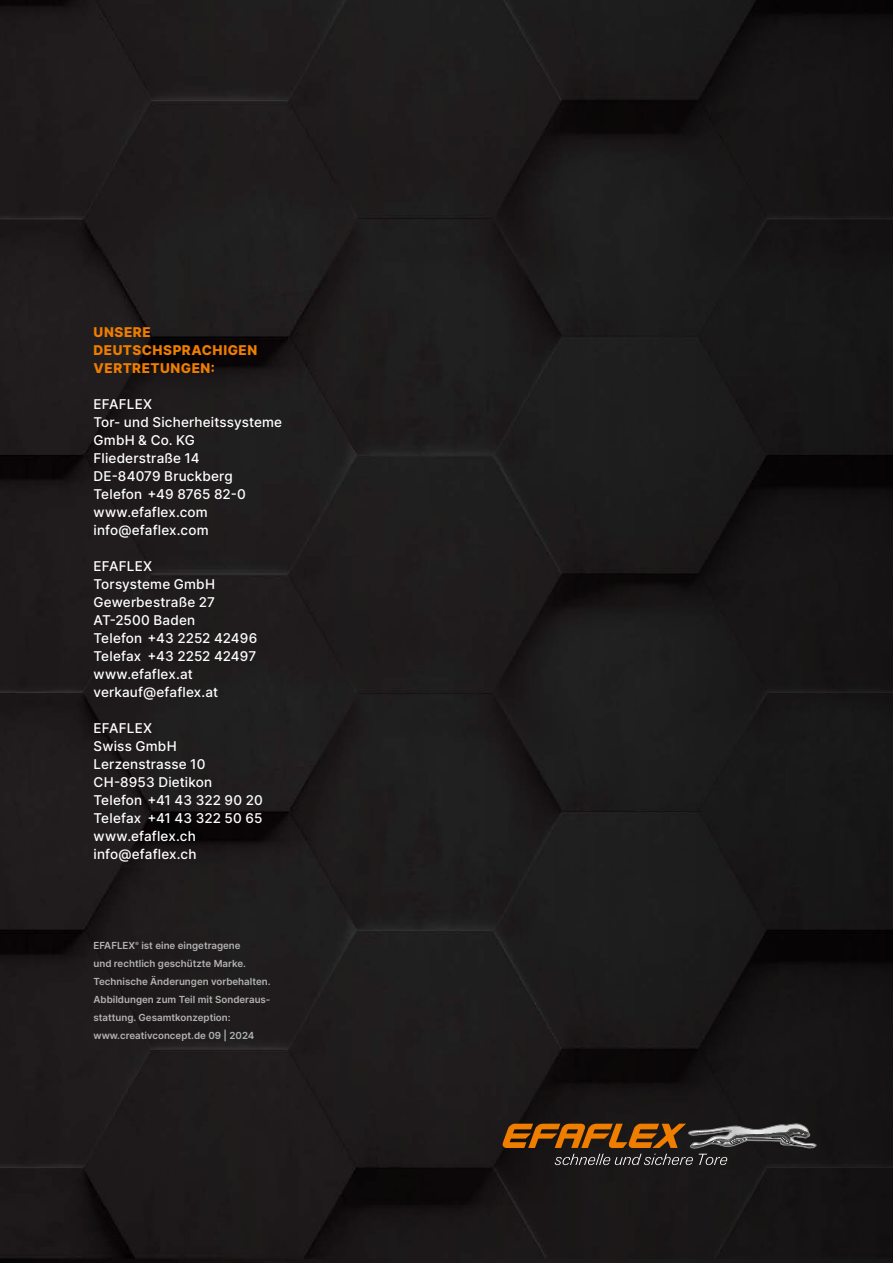
<style>
.page{position:relative;width:893px;height:1263px;background:#1e1b1c}
.page>*{position:absolute;margin:0;border:0;box-sizing:border-box;transform-origin:0 0}
.t1{font:500 13.5px/18px "Inter";letter-spacing:.01em;color:#fff}
.t2{font:800 13.5px/18px "Inter";letter-spacing:.04em;color:#ef7d00}
.t3{font:600 9.75px/18px "Inter";color:#b3b2b2}
</style>
<div class="page">
<svg style="left:503px;top:1124px;width:313px;height:41px"></svg>
<p class="t2" style="left:94px;top:323px;width:165px">UNSERE<br>DEUTSCHSPRACHIGEN<br>VERTRETUNGEN:</p>
<p class="t1" style="left:94px;top:395px;width:190px">EFAFLEX<br>Tor- und Sicherheitssysteme<br>GmbH &amp; Co. KG<br>Fliederstraße 14<br>DE-84079 Bruckberg<br>Telefon +49 8765 82-0 www.efaflex.com info@efaflex.com</p>
<p class="t1" style="left:94px;top:557px;width:165px">EFAFLEX<br>Torsysteme GmbH<br>Gewerbestraße 27<br>AT-2500 Baden<br>Telefon +43 2252 42496<br>Telefax +43 2252 42497 www.efaflex.at verkauf@efaflex.at</p>
<p class="t1" style="left:94px;top:719px;width:171px">EFAFLEX<br>Swiss GmbH<br>Lerzenstrasse 10<br>CH-8953 Dietikon<br>Telefon +41 43 322 90 20<br>Telefax +41 43 322 50 65 www.efaflex.ch info@efaflex.ch</p>
<p class="t3" style="left:94px;top:936px;width:179px">EFAFLEX<sup>®</sup> ist eine eingetragene<br>und rechtlich geschützte Marke.<br>Technische Änderungen vorbehalten.<br>Abbildungen zum Teil mit Sonderaus&shy;stattung. Gesamtkonzeption: www.creativconcept.de 09 | 2024</p>
</div>
